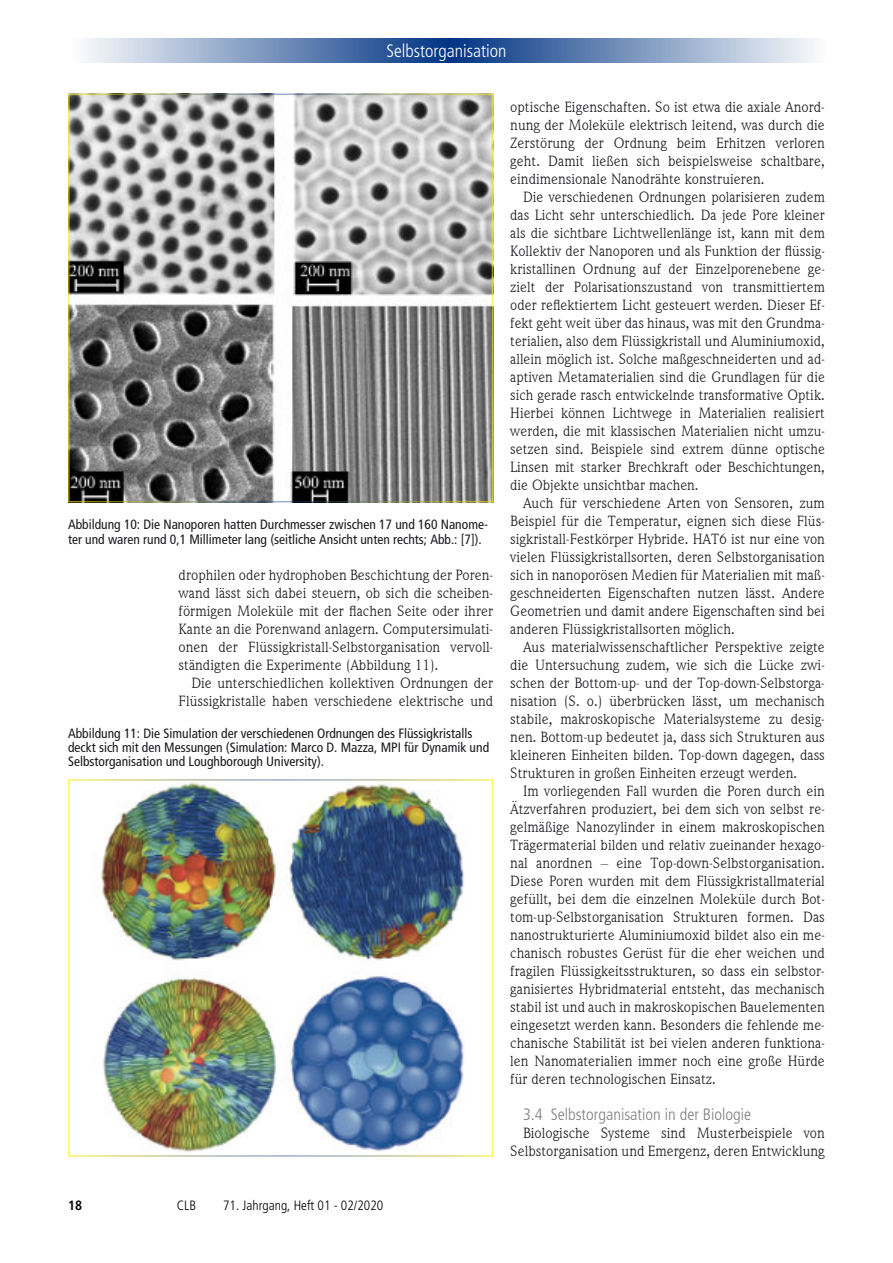
<style>
.page{position:relative;width:893px;height:1263px;background:#fff}
.page>*{position:absolute;margin:0;border:0;box-sizing:border-box;transform-origin:0 0}
.t1{font:300 condensed 18px "Frutiger";color:#fff}
.t2{font:300 condensed 16.5px "Frutiger";color:#808080}
.t3{font:15px/18px "Weidemann IT Cby BT";color:#1a171b;text-align:justify}
.t4{font:condensed 13.5px/14.1px "Frutiger";color:#1a171b}
.t5{font:300 condensed 13.5px "Frutiger";color:#000}
.t6{font:700 condensed 13.5px "Frutiger";color:#000}
</style>
<div class="page">
<svg style="left:86px;top:39px;width:728px;height:24px;background:#7a94be"></svg>
<img style="left:68px;top:779px;width:425px;height:378px">
<img style="left:68px;top:94px;width:425px;height:408px">
<p class="t1" style="left:386px;top:43px;width:122px">Selbstorganisation</p>
<p class="t4" style="left:68px;top:519px;width:421px">Abbildung 10: Die Nanoporen hatten Durchmesser zwischen 17 und 160 Nanome&shy;ter und waren rund 0,1 Millimeter lang (seitliche Ansicht unten rechts; Abb.: [7]).</p>
<p class="t3" style="left:179px;top:565px;width:316px">drophilen oder hydrophoben Beschichtung der Poren&shy;wand lässt sich dabei steuern, ob sich die scheiben&shy;förmigen Moleküle mit der flachen Seite oder ihrer Kante an die Porenwand anlagern. Computersimulati&shy;onen der Flüssigkristall-Selbstorganisation vervoll&shy;ständigten die Experimente (Abbildung 11).</p>
<p class="t3" style="left:179px;top:673px;width:316px;text-align:right">Die unterschiedlichen kollektiven Ordnungen der<br>Flüssigkristalle haben verschiedene elektrische und</p>
<p class="t4" style="left:68px;top:727px;width:423px">Abbildung 11: Die Simulation der verschiedenen Ordnungen des Flüssigkristalls deckt sich mit den Messungen (Simulation: Marco D. Mazza, MPI für Dynamik und<br>Selbstorganisation und Loughborough University).</p>
<p class="t6" style="left:68px;top:1199px;width:16px">18</p>
<p class="t5" style="left:177px;top:1199px;width:21px">CLB</p>
<p class="t5" style="left:223px;top:1199px;width:162px">71. Jahrgang, Heft 01 - 02/2020</p>
<p class="t3" style="left:510px;top:97px;width:316px">optische Eigenschaften. So ist etwa die axiale Anord&shy;nung der Moleküle elektrisch leitend, was durch die Zerstörung der Ordnung beim Erhitzen verloren geht. Damit ließen sich beispielsweise schaltbare, eindimensionale Nanodrähte konstruieren.</p>
<p class="t3" style="left:510px;top:187px;width:316px;text-indent:13px">Die verschiedenen Ordnungen polarisieren zudem das Licht sehr unterschiedlich. Da jede Pore kleiner als die sichtbare Lichtwellenlänge ist, kann mit dem Kollektiv der Nanoporen und als Funktion der flüssig&shy;kristallinen Ordnung auf der Einzelporenebene ge&shy;zielt der Polarisationszustand von transmittiertem oder reflektiertem Licht gesteuert werden. Dieser Ef&shy;fekt geht weit über das hinaus, was mit den Grundma&shy;terialien, also dem Flüssigkristall und Aluminiumoxid, allein möglich ist. Solche maßgeschneiderten und ad&shy;aptiven Metamaterialien sind die Grundlagen für die sich gerade rasch entwickelnde transformative Optik.<br>Hierbei können Lichtwege in Materialien realisiert werden, die mit klassischen Materialien nicht umzu&shy;setzen sind. Beispiele sind extrem dünne optische Linsen mit starker Brechkraft oder Beschichtungen, die Objekte unsichtbar machen.</p>
<p class="t3" style="left:510px;top:493px;width:316px;text-indent:13px">Auch für verschiedene Arten von Sensoren, zum Beispiel für die Temperatur, eignen sich diese Flüs&shy;sigkristall-Festkörper Hybride. HAT6 ist nur eine von vielen Flüssigkristallsorten, deren Selbstorganisation sich in nanoporösen Medien für Materialien mit maß&shy;geschneiderten Eigenschaften nutzen lässt. Andere Geometrien und damit andere Eigenschaften sind bei anderen Flüssigkristallsorten möglich.</p>
<p class="t3" style="left:510px;top:637px;width:316px;text-indent:13px">Aus materialwissenschaftlicher Perspektive zeigte die Untersuchung zudem, wie sich die Lücke zwi&shy;schen der Bottom-up- und der Top-down-Selbstorga&shy;nisation (S. o.) überbrücken lässt, um mechanisch stabile, makroskopische Materialsysteme zu desig&shy;nen. Bottom-up bedeutet ja, dass sich Strukturen aus kleineren Einheiten bilden. Top-down dagegen, dass Strukturen in großen Einheiten erzeugt werden.</p>
<p class="t3" style="left:510px;top:781px;width:316px;text-indent:13px">Im vorliegenden Fall wurden die Poren durch ein Ätzverfahren produziert, bei dem sich von selbst re&shy;gelmäßige Nanozylinder in einem makroskopischen Trägermaterial bilden und relativ zueinander hexago&shy;nal anordnen – eine Top-down-Selbstorganisation.<br>Diese Poren wurden mit dem Flüssigkristallmaterial gefüllt, bei dem die einzelnen Moleküle durch Bot&shy;tom-up-Selbstorganisation Strukturen formen. Das nanostrukturierte Aluminiumoxid bildet also ein me&shy;chanisch robustes Gerüst für die eher weichen und fragilen Flüssigkeitsstrukturen, so dass ein selbstor&shy;ganisiertes Hybridmaterial entsteht, das mechanisch stabil ist und auch in makroskopischen Bauelementen eingesetzt werden kann. Besonders die fehlende me&shy;chanische Stabilität ist bei vielen anderen funktiona&shy;len Nanomaterialien immer noch eine große Hürde für deren technologischen Einsatz.</p>
<p class="t2" style="left:523px;top:1107px;width:230px">3.4 Selbstorganisation in der Biologie</p>
<p class="t3" style="left:510px;top:1123px;width:316px;text-align:right">Biologische Systeme sind Musterbeispiele von<br>Selbstorganisation und Emergenz, deren Entwicklung</p>
</div>
